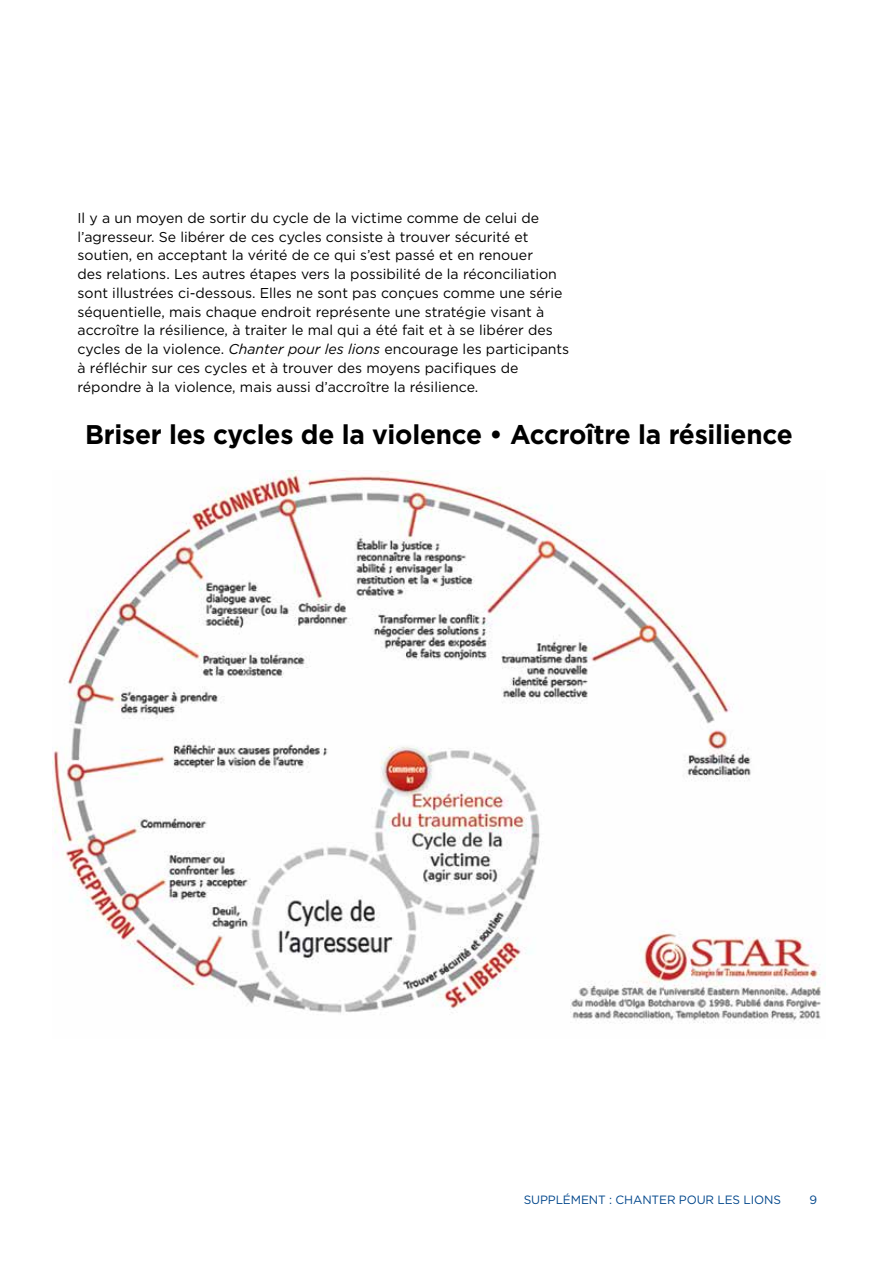
<style>
.page{position:relative;width:893px;height:1263px;background:#fff}
.page>*{position:absolute;margin:0;border:0;box-sizing:border-box;transform-origin:0 0}
.t1{font:700 27px "Gotham";letter-spacing:-.01em;color:#000}
.t2{font:14.25px/18.8px "Gotham";color:#000}
.t3{font:12px "Gotham";letter-spacing:-.01em;color:#00468b}
.s1{font-style:italic}
</style>
<div class="page">
<img style="left:52px;top:470px;width:774px;height:554px">
<p class="t2" style="left:78px;top:208px;width:493px">Il y a un moyen de sortir du cycle de la victime comme de celui de l’agresseur. Se libérer de ces cycles consiste à trouver sécurité et soutien, en acceptant la vérité de ce qui s’est passé et en renouer<br>des relations. Les autres étapes vers la possibilité de la réconciliation sont illustrées ci-dessous. Elles ne sont pas conçues comme une série séquentielle, mais chaque endroit représente une stratégie visant à accroître la résilience, à traiter le mal qui a été fait et à se libérer des cycles de la violence. <span class="s1">Chanter pour les lions</span> encourage les participants à réfléchir sur ces cycles et à trouver des moyens pacifiques de répondre à la violence, mais aussi d’accroître la résilience.</p>
<h1 class="t1" style="left:85px;top:417px;width:709px">Briser les cycles de la violence • Accroître la résilience</h1>
<p class="t3" style="left:524px;top:1192px;width:259px">SUPPLÉMENT : CHANTER POUR LES LIONS</p>
<p class="t3" style="left:809px;top:1192px;width:9px">9</p>
</div>
